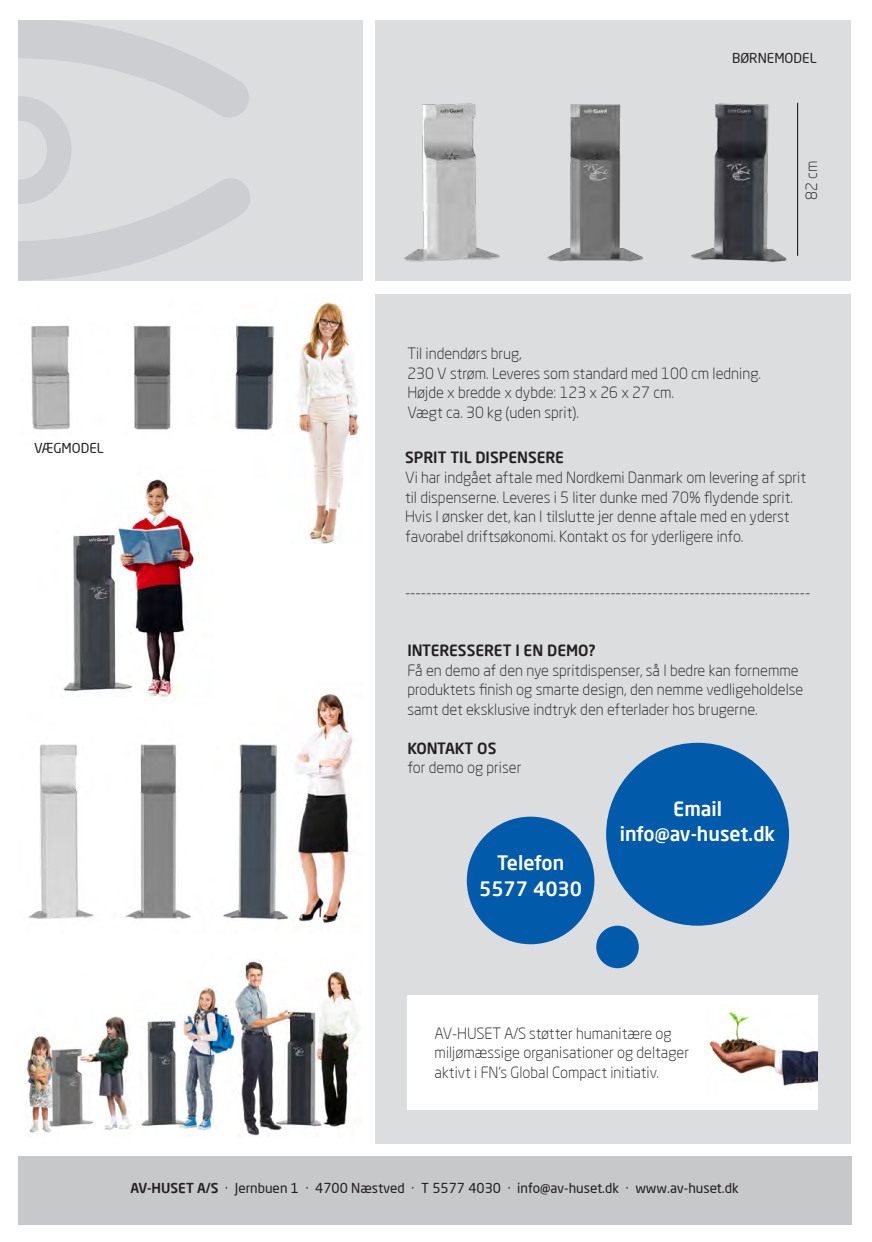
<style>
.page{position:relative;width:872px;height:1242px;background:#fff}
.page>*{position:absolute;margin:0;border:0;box-sizing:border-box;transform-origin:0 0}
.t1{font:500 19.5px "Neo Sans Pro";color:#fff}
.t2{font:300 15.3px/19.5px "Neo Sans Pro";color:#231f20}
.t3{font:500 15.3px "Neo Sans Pro";color:#231f20}
.t4{font:13.5px "Neo Sans Pro";color:#231f20}
.s1{font-weight:500}
</style>
<div class="page">
<div style="left:18px;top:20px;width:344px;height:261px;background:#dcdddf"></div>
<div style="left:375px;top:294px;width:476px;height:850px;background:#dcdddf"></div>
<svg style="left:19px;top:20px;width:231px;height:260px"></svg>
<img style="left:375px;top:20px;width:476px;height:261px">
<div style="left:18px;top:1156px;width:833px;height:68px;background:#c7c8ca"></div>
<div style="left:407px;top:995px;width:411px;height:114px;background:#fff"></div>
<img style="left:709px;top:1011px;width:109px;height:75px">
<img style="left:25px;top:961px;width:334px;height:176px">
<div style="left:467px;top:816px;width:127px;height:128px;background:#015aaa;border-radius:50%"></div>
<div style="left:606px;top:743px;width:183px;height:182px;background:#015aaa;border-radius:50%"></div>
<img style="left:31px;top:298px;width:328px;height:245px">
<img style="left:28px;top:691px;width:325px;height:233px">
<img style="left:29px;top:470px;width:184px;height:226px">
<div style="left:596px;top:925px;width:43px;height:43px;background:#015aaa;border-radius:50%"></div>
<hr style="left:797px;top:103px;width:1px;height:153px;background:#231f20">
<p class="t4" style="left:732px;top:49px;width:86px">BØRNEMODEL</p>
<p class="t2" style="left:801px;top:200px;width:41px;rotate:-90deg">82 cm</p>
<p class="t4" style="left:34px;top:440px;width:71px">VÆGMODEL</p>
<p class="t2" style="left:407px;top:344px;width:116px">Til indendørs brug,</p>
<p class="t2" style="left:407px;top:363px;width:355px">230 V strøm. Leveres som standard med 100 cm ledning.</p>
<p class="t2" style="left:407px;top:383px;width:268px">Højde x bredde x dybde: 123 x 26 x 27 cm.</p>
<p class="t2" style="left:407px;top:402px;width:173px">Vægt ca. 30 kg (uden sprit).</p>
<p class="t3" style="left:405px;top:448px;width:160px">SPRIT TIL DISPENSERE</p>
<p class="t2" style="left:405px;top:467px;width:403px">Vi har indgået aftale med Nordkemi Danmark om levering af sprit til dispenserne. Leveres i 5 liter dunke med 70% flydende sprit.<br>Hvis I ønsker det, kan I tilslutte jer denne aftale med en yderst favorabel driftsøkonomi. Kontakt os for yderligere info.</p>
<p class="t2" style="left:405px;top:582px;width:407px">-----------------------------------------------------------------------------</p>
<p class="t3" style="left:407px;top:641px;width:189px">INTERESSERET I EN DEMO?</p>
<p class="t2" style="left:407px;top:660px;width:397px">Få en demo af den nye spritdispenser, så I bedre kan fornemme produktets finish og smarte design, den nemme vedligeholdelse samt det eksklusive indtryk den efterlader hos brugerne.</p>
<p class="t3" style="left:407px;top:738px;width:91px">KONTAKT OS</p>
<p class="t2" style="left:407px;top:757px;width:115px">for demo og priser</p>
<p class="t1" style="left:497px;top:850px;width:69px">Telefon</p>
<p class="t1" style="left:479px;top:876px;width:105px">5577 4030</p>
<p class="t1" style="left:673px;top:796px;width:50px">Email</p>
<p class="t1" style="left:620px;top:822px;width:157px">info@av-huset.dk</p>
<p class="t2" style="left:434px;top:1023px;width:256px">AV-HUSET A/S støtter humanitære og miljømæssige organisationer og deltager</p>
<p class="t2" style="left:434px;top:1062px;width:226px">aktivt i FN’s Global Compact initiativ.</p>
<p class="t4" style="left:130px;top:1179px;width:609px"><span class="s1">AV-HUSET A/S</span> · Jernbuen 1 · 4700 Næstved · T 5577 4030 · info@av-huset.dk · www.av-huset.dk</p>
</div>
